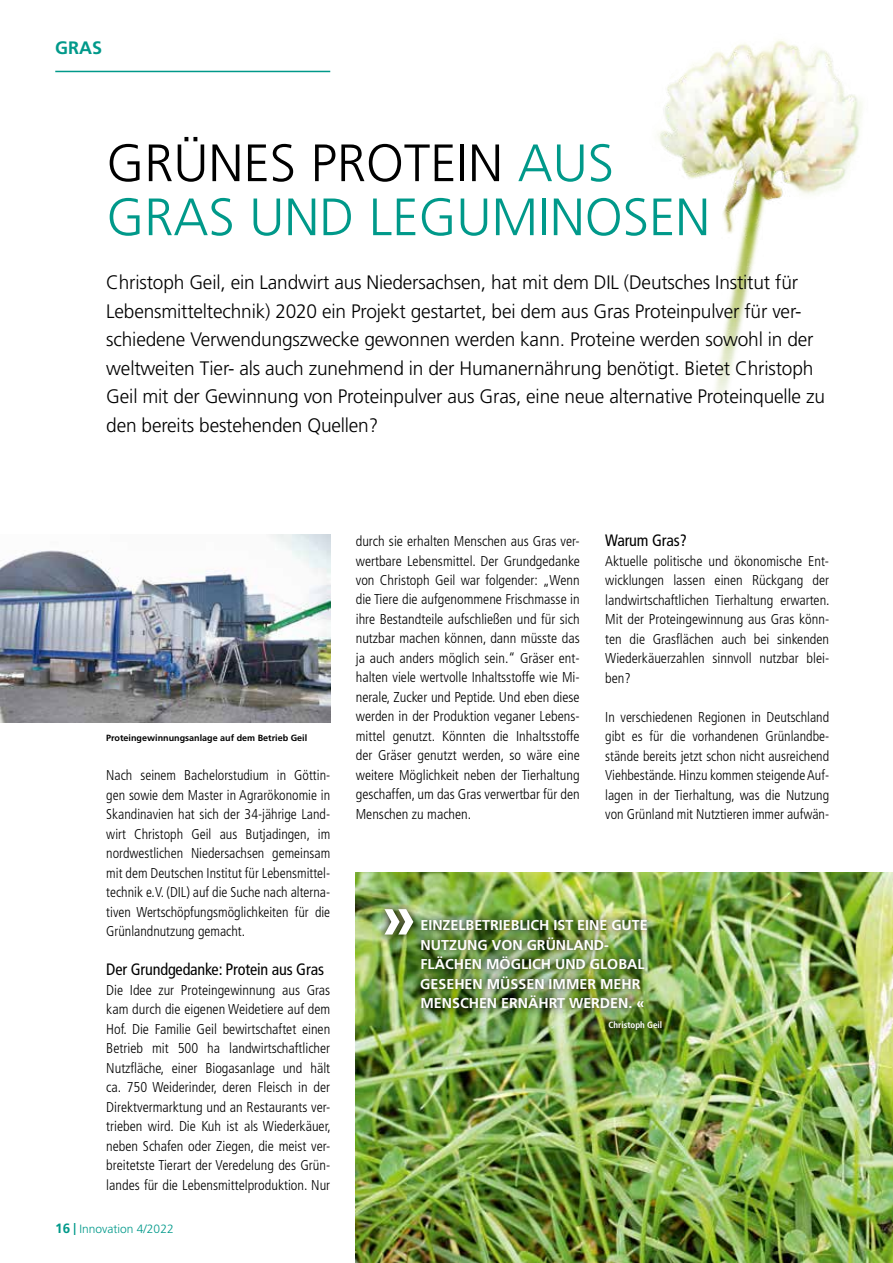
<style>
.page{position:relative;width:893px;height:1263px;background:#fff}
.page>*{position:absolute;margin:0;border:0;box-sizing:border-box;transform-origin:0 0}
.t1{font:700 61.95px "Frutiger LT";color:#fff}
.t2{font:300 52.5px/54px "Frutiger LT";color:#00998a}
.t3{font:300 19.5px/28.5px "Frutiger LT";letter-spacing:-.01em;color:#000}
.t4{font:700 18px "Frutiger LT";color:#00998a}
.t5{font:condensed 16.5px "Frutiger LT";letter-spacing:-.01em;color:#000}
.t6{font:300 condensed 14.25px/19.5px "Frutiger LT";color:#000;text-align:justify}
.t7{font:700 14.25px/19.5px "Frutiger LT";color:#fff}
.t8{font:300 12px "Frutiger LT";color:#00998a}
.t9{font:700 9px "Frutiger LT";color:#000}
.t10{font:700 condensed 9px "Frutiger LT";color:#fff}
.s1{color:#000}
.s2{font-weight:700;font-size:13.5px}
.s3{font-weight:700}
</style>
<div class="page">
<img style="left:657px;top:40px;width:206px;height:358px">
<img style="left:356px;top:872px;width:537px;height:391px">
<img style="left:0;top:534px;width:330px;height:188px">
<img style="left:377px;top:900px;width:294px;height:138px">
<hr style="left:55px;top:71px;width:275px;height:1px;background:#00998a">
<p class="t4" style="left:55px;top:37px;width:25px">Gras</p>
<h2 class="t2" style="left:106px;top:137px;width:605px"><span class="s1">GRÜNES PROTEIN</span> AUS<br>GRAS UND LEGUMINOSEN</h2>
<p class="t3" style="left:106px;top:268px;width:720px">Christoph Geil, ein Landwirt aus Niedersachsen, hat mit dem DIL (Deutsches Institut für Lebensmitteltechnik) 2020 ein Projekt gestartet, bei dem aus Gras Proteinpulver für ver&shy;schiedene Verwendungszwecke gewonnen werden kann. Proteine werden sowohl in der weltweiten Tier- als auch zunehmend in der Humanernährung benötigt. Bietet Christoph Geil mit der Gewinnung von Proteinpulver aus Gras, eine neue alternative Proteinquelle zu den bereits bestehenden Quellen?</p>
<p class="t9" style="left:106px;top:733px;width:202px">Proteingewinnungsanlage auf dem Betrieb Geil</p>
<p class="t6" style="left:106px;top:766px;width:225px">Nach seinem Bachelorstudium in Göttin&shy;gen sowie dem Master in Agrarökonomie in Skandinavien hat sich der 34-jährige Land&shy;wirt Christoph Geil aus Butjadingen, im nordwestlichen Niedersachsen gemeinsam mit dem Deutschen Institut für Lebensmittel&shy;technik e.V. (DIL) auf die Suche nach alterna&shy;tiven Wertschöpfungsmöglichkeiten für die Grünlandnutzung gemacht.</p>
<p class="t5" style="left:106px;top:960px;width:219px">Der Grundgedanke: Protein aus Gras</p>
<p class="t6" style="left:106px;top:980px;width:226px">Die Idee zur Proteingewinnung aus Gras kam durch die eigenen Weidetiere auf dem Hof. Die Familie Geil bewirtschaftet einen Betrieb mit 500 ha landwirtschaftlicher Nutzfläche, einer Biogasanlage und hält ca. 750 Weiderinder, deren Fleisch in der Direktvermarktung und an Restaurants ver&shy;trieben wird. Die Kuh ist als Wiederkäuer, neben Schafen oder Ziegen, die meist ver&shy;breitetste Tierart der Veredelung des Grün&shy;landes für die Lebensmittelproduktion. Nur</p>
<p class="t8" style="left:55px;top:1222px;width:120px"><span class="s2">16</span> <span class="s3">|</span> Innovation 4/2022</p>
<p class="t6" style="left:356px;top:531px;width:225px">durch sie erhalten Menschen aus Gras ver&shy;wertbare Lebensmittel. Der Grundgedanke von Christoph Geil war folgender: „Wenn die Tiere die aufgenommene Frischmasse in ihre Bestandteile aufschließen und für sich nutzbar machen können, dann müsste das ja auch anders möglich sein.“ Gräser ent&shy;halten viele wertvolle Inhaltsstoffe wie Mi&shy;nerale, Zucker und Peptide. Und eben diese werden in der Produktion veganer Lebens&shy;mittel genutzt. Könnten die Inhaltsstoffe der Gräser genutzt werden, so wäre eine weitere Möglichkeit neben der Tierhaltung geschaffen, um das Gras verwertbar für den Menschen zu machen.</p>
<p class="t5" style="left:605px;top:531px;width:83px">Warum Gras?</p>
<p class="t6" style="left:605px;top:551px;width:226px">Aktuelle politische und ökonomische Ent&shy;wicklungen lassen einen Rückgang der landwirtschaftlichen Tierhaltung erwarten.<br>Mit der Proteingewinnung aus Gras könn&shy;ten die Grasflächen auch bei sinkenden Wiederkäuerzahlen sinnvoll nutzbar blei&shy;ben?</p>
<p class="t6" style="left:605px;top:707px;width:225px">In verschiedenen Regionen in Deutschland gibt es für die vorhandenen Grünlandbe&shy;stände bereits jetzt schon nicht ausreichend Viehbestände. Hinzu kommen steigende Auf&shy;lagen in der Tierhaltung, was die Nutzung von Grünland mit Nutztieren immer aufwän-</p>
<h1 class="t1" style="left:382px;top:880px;width:36px">»</h1>
<p class="t7" style="left:420px;top:916px;width:229px">EINZELBETRIEBLICH IST EINE GUTE<br>NUTZUNG VON GRÜNLAND-<br>FLÄCHEN MÖGLICH UND GLOBAL<br>GESEHEN MÜSSEN IMMER MEHR<br>MENSCHEN ERNÄHRT WERDEN. «</p>
<p class="t10" style="left:609px;top:1019px;width:55px">Christoph Geil</p>
</div>
